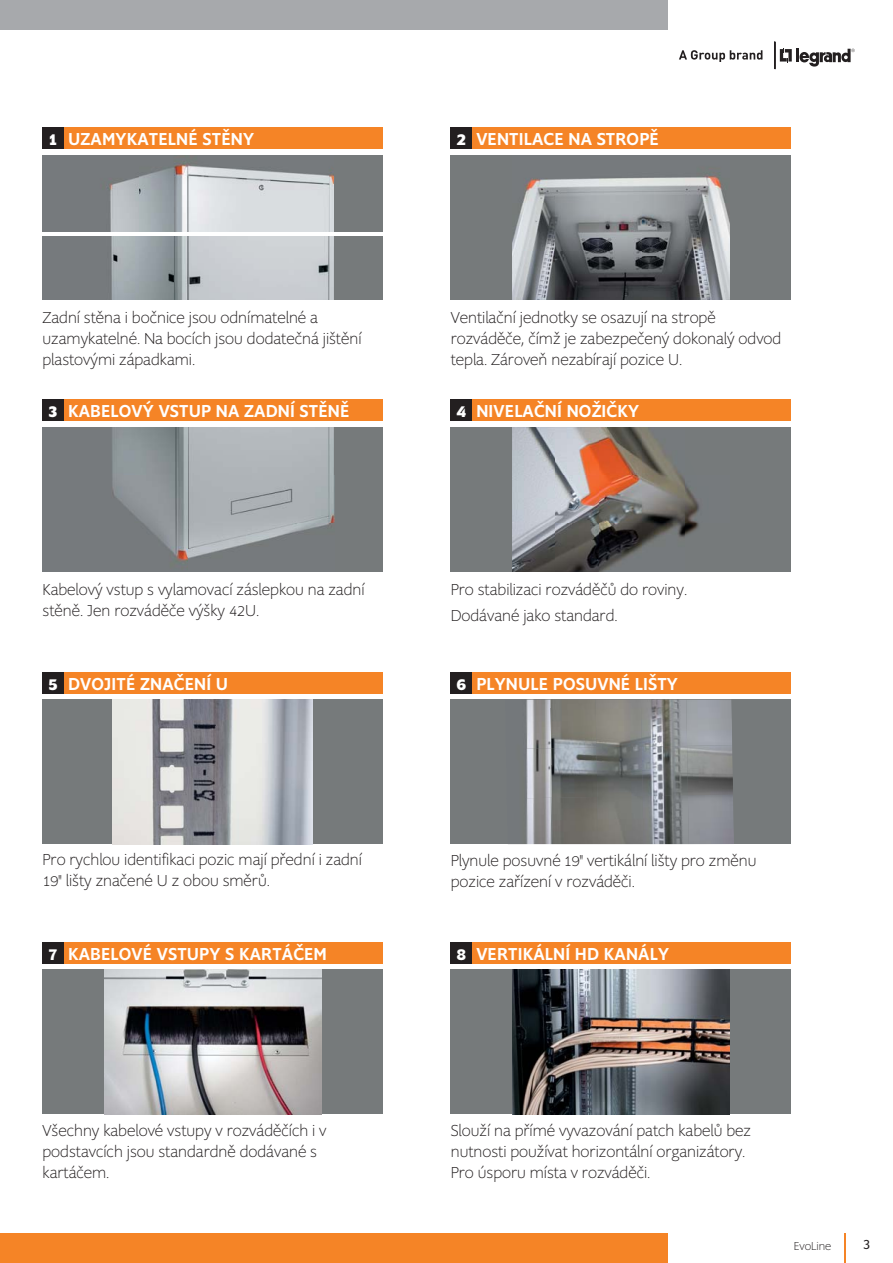
<style>
.page{position:relative;width:893px;height:1263px;background:#fff}
.page>*{position:absolute;margin:0;border:0;box-sizing:border-box;transform-origin:0 0}
.t1{font:18px "Supra Medium Mezzo";letter-spacing:.01em;color:#fff}
.t2{font:16.5px/21px "Supra X Light Mezzo";color:#231f20}
.t3{font:13.5px "Fira Sans";color:#231f20}
.t4{font:12px "Supra X Light Mezzo";color:#231f20}
.s1{font-family:"Supra Bold Mezzo"}
</style>
<div class="page">
<div style="left:0;top:1233px;width:668px;height:30px;background:#f58426"></div>
<div style="left:0;top:0;width:668px;height:30px;background:#a7a9ac"></div>
<hr style="left:845px;top:1233px;width:1px;height:30px;background:#f58426">
<svg style="left:774px;top:42px;width:81px;height:27px"></svg>
<svg style="left:679px;top:50px;width:83px;height:12px"></svg>
<img style="left:43px;top:155px;width:340px;height:77px">
<img style="left:43px;top:427px;width:340px;height:145px">
<div style="left:43px;top:699px;width:340px;height:145px;background:#767a7b"></div>
<img style="left:112px;top:699px;width:201px;height:145px">
<div style="left:43px;top:969px;width:340px;height:145px;background:#767a7b"></div>
<img style="left:104px;top:969px;width:217px;height:145px">
<div style="left:451px;top:155px;width:340px;height:145px;background:#767a7b"></div>
<img style="left:512px;top:174px;width:217px;height:126px">
<div style="left:451px;top:427px;width:340px;height:145px;background:#767a7b"></div>
<img style="left:512px;top:427px;width:188px;height:145px">
<div style="left:451px;top:699px;width:340px;height:145px;background:#767a7b"></div>
<img style="left:526px;top:699px;width:70px;height:48px">
<img style="left:596px;top:699px;width:136px;height:47px">
<img style="left:526px;top:747px;width:70px;height:47px">
<img style="left:596px;top:746px;width:91px;height:48px">
<img style="left:687px;top:745px;width:46px;height:49px">
<img style="left:526px;top:794px;width:208px;height:50px">
<div style="left:451px;top:969px;width:340px;height:145px;background:#767a7b"></div>
<img style="left:512px;top:969px;width:217px;height:145px">
<img style="left:43px;top:236px;width:340px;height:64px">
<div style="left:64px;top:128px;width:319px;height:21px;background:#f58426"></div>
<div style="left:43px;top:128px;width:21px;height:21px;background:#231f20"></div>
<div style="left:472px;top:128px;width:319px;height:21px;background:#f58426"></div>
<div style="left:451px;top:128px;width:21px;height:21px;background:#231f20"></div>
<div style="left:64px;top:399px;width:319px;height:21px;background:#f58426"></div>
<div style="left:43px;top:399px;width:21px;height:21px;background:#231f20"></div>
<div style="left:472px;top:399px;width:319px;height:21px;background:#f58426"></div>
<div style="left:451px;top:399px;width:21px;height:21px;background:#231f20"></div>
<div style="left:64px;top:672px;width:319px;height:21px;background:#f58426"></div>
<div style="left:43px;top:672px;width:21px;height:21px;background:#231f20"></div>
<div style="left:472px;top:672px;width:319px;height:21px;background:#f58426"></div>
<div style="left:451px;top:672px;width:21px;height:21px;background:#231f20"></div>
<div style="left:64px;top:942px;width:319px;height:21px;background:#f58426"></div>
<div style="left:43px;top:942px;width:21px;height:21px;background:#231f20"></div>
<div style="left:472px;top:942px;width:319px;height:21px;background:#f58426"></div>
<div style="left:451px;top:942px;width:21px;height:21px;background:#231f20"></div>
<p class="t1" style="left:48px;top:132px;width:207px"><span class="s1">1</span> UZAMYKATELNÉ STĚNY</p>
<p class="t1" style="left:456px;top:132px;width:204px"><span class="s1">2</span> VENTILACE NA STROPĚ</p>
<p class="t2" style="left:43px;top:308px;width:320px">Zadní stěna - bočn-ce jsou odnímatelné a uzamykatelné. Na bocích jsou dodatečná j-štění plastovým- západkam-.</p>
<p class="t2" style="left:451px;top:309px;width:332px">Vent-lační jednotky se osazují na stropě rozváděče, čímž je zabezpečený dokonalý odvod tepla. Zároveň nezabírají poz-ce U.</p>
<p class="t1" style="left:48px;top:404px;width:303px"><span class="s1">3</span> KABELOVÝ VSTUP NA ZADNÍ STĚNĚ</p>
<p class="t1" style="left:456px;top:404px;width:184px"><span class="s1">4</span> NIVELAČNÍ NOŽIČKY</p>
<p class="t2" style="left:43px;top:581px;width:324px">Kabelový vstup s vylamovací záslepkou na zadní stěně. Jen rozváděče výšky 42U.</p>
<p class="t2" style="left:451px;top:579px;width:238px;line-height:25.2px">Pro stab-l-zac- rozváděčů do rov-ny.<br>Dodávané jako standard.</p>
<p class="t1" style="left:48px;top:677px;width:181px"><span class="s1">5</span> DVOJITÉ ZNAČENÍ U</p>
<p class="t1" style="left:456px;top:677px;width:223px"><span class="s1">6</span> PLYNULE POSUVNÉ LIŠTY</p>
<p class="t2" style="left:43px;top:851px;width:321px">Pro rychlou -dent-f-kac- poz-c mají přední - zadní<br>19" l-šty značené U z obou směrů.</p>
<p class="t2" style="left:451px;top:851px;width:307px">Plynule posuvné 19" vert-kální l-šty pro změnu poz-ce zařízení v rozváděč-.</p>
<p class="t1" style="left:48px;top:947px;width:280px"><span class="s1">7</span> KABELOVÉ VSTUPY S KARTÁČEM</p>
<p class="t1" style="left:456px;top:947px;width:214px"><span class="s1">8</span> VERTIKÁLNÍ HD KANÁLY</p>
<p class="t2" style="left:43px;top:1121px;width:285px">Všechny kabelové vstupy v rozváděčích - v podstavcích jsou standardně dodávané s kartáčem.</p>
<p class="t2" style="left:451px;top:1121px;width:302px">Slouží na přímé vyvazování patch kabelů bez nutnost- používat hor-zontální organ-zátory.<br>Pro úsporu místa v rozváděč-.</p>
<p class="t4" style="left:794px;top:1241px;width:39px">EvoLine</p>
<p class="t3" style="left:863px;top:1235px;width:8px">3</p>
</div>
